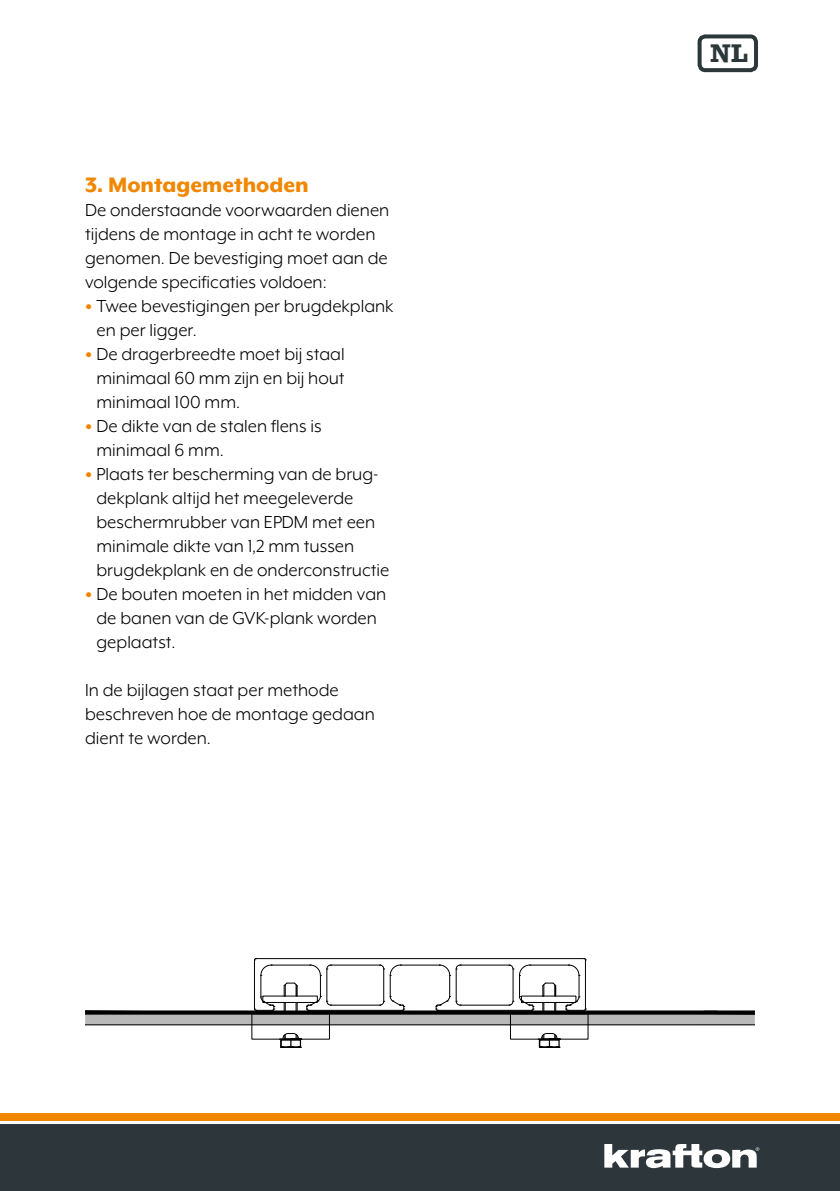
<style>
.page{position:relative;width:840px;height:1191px;background:#fff}
.page>*{position:absolute;margin:0;border:0;box-sizing:border-box;transform-origin:0 0}
.t1{font:800 24px "Mr Eaves XL Mod OT";color:#f18700}
.t2{font:700 24px "Rockwell";color:#2c373a}
.t3{font:20px/24px "Mr Eaves XL Mod OT";color:#000}
.s1{font-weight:900;color:#f18700}
</style>
<div class="page">
<div style="left:697px;top:34px;width:60px;height:38px;border:4px solid #2c373a;border-radius:6px"></div>
<svg style="left:85px;top:958px;width:669px;height:90px"></svg>
<div style="left:0;top:1124px;width:839px;height:67px;background:#2d363a"></div>
<div style="left:0;top:1113px;width:839px;height:8px;background:#f18700"></div>
<svg style="left:604px;top:1144px;width:154px;height:24px"></svg>
<p class="t1" style="left:85px;top:177px;width:225px">3. Montagemethoden</p>
<p class="t3" style="left:85px;top:198px;width:305px">De onderstaande voorwaarden dienen tijdens de montage in acht te worden genomen. De bevestiging moet aan de volgende specificaties voldoen:</p>
<p class="t3" style="left:96px;top:294px;width:298px;text-indent:-11px"><span class="s1">•</span> Twee bevestigingen per brugdekplank en per ligger.</p>
<p class="t3" style="left:96px;top:342px;width:249px;text-align:justify;text-indent:-11px"><span class="s1">•</span> De dragerbreedte moet bij staal minimaal 60 mm zijn en bij hout minimaal 100 mm.</p>
<p class="t3" style="left:96px;top:414px;width:226px;text-indent:-11px"><span class="s1">•</span> De dikte van de stalen flens is minimaal 6 mm.</p>
<p class="t3" style="left:96px;top:462px;width:294px;text-indent:-11px"><span class="s1">•</span> Plaats ter bescherming van de brug&shy;dekplank altijd het meegeleverde beschermrubber van EPDM met een minimale dikte van 1,2 mm tussen brugdekplank en de onderconstructie</p>
<p class="t3" style="left:96px;top:582px;width:291px;text-indent:-11px"><span class="s1">•</span> De bouten moeten in het midden van de banen van de GVK-plank worden geplaatst.</p>
<p class="t3" style="left:85px;top:678px;width:291px">In de bijlagen staat per methode beschreven hoe de montage gedaan dient te worden.</p>
<p class="t2" style="left:709px;top:39px;width:39px">NL</p>
</div>
